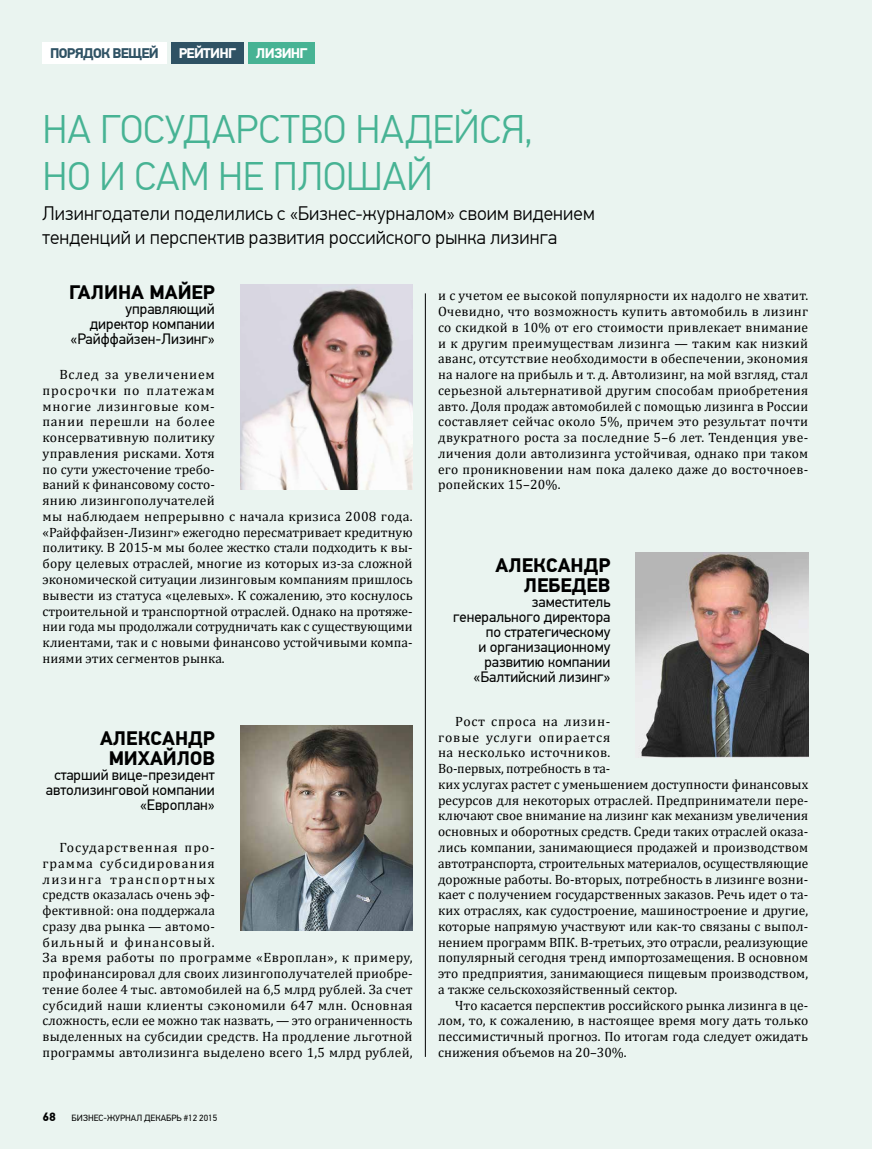
<style>
.page{position:relative;width:872px;height:1149px;background:#fff}
.page>*{position:absolute;margin:0;border:0;box-sizing:border-box;transform-origin:0 0}
.t1{font:300 39.75px/47.2px "PF Din Text Pro";color:#47b394}
.t2{font:300 19.5px/23.4px "PF Din Text Pro";letter-spacing:.005em;color:#000}
.t3{font:700 19.5px/19.5px "PF Din Text Pro";color:#000;text-align:center}
.t4{font:15px/15px "PF Din Text Pro";color:#000;text-align:right}
.t5{font:700 13.95px "PF Din Text Pro";letter-spacing:-.05em;color:#fff}
.t6{font:700 13.95px "PF Din Text Pro";letter-spacing:-.05em;color:#2f5264}
.t7{font:13.5px/15.8px "Cambria";color:#000}
.t8{font:700 12px "PF Din Text Pro";color:#000}
.t9{font:9px "PF Din Text Pro";color:#000}
</style>
<div class="page">
<div style="left:0;top:0;width:872px;height:1148px;background:#eaf4f0"></div>
<img style="left:240px;top:284px;width:172px;height:205px">
<img style="left:240px;top:725px;width:172px;height:205px">
<img style="left:636px;top:552px;width:172px;height:205px">
<hr style="left:425px;top:293px;width:1px;height:763px;background:#000">
<div style="left:171px;top:42px;width:73px;height:22px;background:#2f5264"></div>
<div style="left:43px;top:42px;width:123px;height:22px;background:#fff"></div>
<div style="left:248px;top:42px;width:67px;height:22px;background:#47b394"></div>
<p class="t6" style="left:50px;top:45px;width:110px">ПОРЯДОК ВЕЩЕЙ</p>
<p class="t5" style="left:179px;top:45px;width:59px">РЕЙТИНГ</p>
<p class="t5" style="left:256px;top:45px;width:53px">ЛИЗИНГ</p>
<h1 class="t1" style="left:43px;top:106px;width:492px">НА ГОСУДАРСТВО НАДЕЙСЯ,<br>НО И САМ НЕ ПЛОШАЙ</h1>
<h2 class="t2" style="left:43px;top:202px;width:553px">Лизингодатели поделились с «Бизнес-журналом» своим видением тенденций и перспектив развития российского рынка лизинга</h2>
<h2 class="t3" style="left:69px;top:283px;width:147px">ГАЛИНА МАЙЕР</h2>
<p class="t4" style="left:70px;top:301px;width:146px">управляющий директор компании «Райффайзен-Лизинг»</p>
<p class="t7" style="left:43px;top:366px;width:372px;text-indent:17px">Вслед за увеличением<br>просрочки по платежам<br>многие лизинговые ком-<br>пании перешли на более<br>консервативную политику<br>управления рисками. Хотя<br>по сути ужесточение требо-<br>ваний к финансовому состо-<br>янию лизингополучателей<br>мы наблюдаем непрерывно с начала кризиса 2008 года. «Райффайзен-Лизинг» ежегодно пересматривает кредитную политику. В 2015‑м мы более жестко стали подходить к вы&shy;бору целевых отраслей, многие из которых из‑за сложной экономической ситуации лизинговым компаниям пришлось вывести из статуса «целевых». К сожалению, это коснулось строительной и транспортной отраслей. Однако на протяже&shy;нии года мы продолжали сотрудничать как с существующими клиентами, так и с новыми финансово устойчивыми компа&shy;ниями этих сегментов рынка.</p>
<h2 class="t3" style="left:100px;top:729px;width:116px">АЛЕКСАНДР<br>МИХАЙЛОВ</h2>
<p class="t4" style="left:46px;top:767px;width:170px">старший вице-президент автолизинговой компании «Европлан»</p>
<p class="t7" style="left:43px;top:839px;width:371px;text-indent:17px">Государственная про-<br>грамма субсидирования<br>лизинга транспортных<br>средств оказалась очень эф-<br>фективной: она поддержала<br>сразу два рынка — автомо-<br>бильный и финансовый.<br>За время работы по программе «Европлан», к примеру, профинансировал для своих лизингополучателей приобре&shy;тение более 4 тыс. автомобилей на 6,5 млрд рублей. За счет субсидий наши клиенты сэкономили 647 млн. Основная сложность, если ее можно так назвать, — это ограниченность выделенных на субсидии средств. На продление льготной программы автолизинга выделено всего 1,5 млрд рублей,</p>
<p class="t8" style="left:43px;top:1108px;width:15px">68</p>
<p class="t9" style="left:72px;top:1111px;width:147px">БИЗНЕС-ЖУРНАЛ ДЕКАБРЬ #12 2015</p>
<p class="t7" style="left:438px;top:288px;width:371px;text-align:justify">и с учетом ее высокой популярности их надолго не хватит.<br>Очевидно, что возможность купить автомобиль в лизинг со скидкой в 10% от его стоимости привлекает внимание и к другим преимуществам лизинга — таким как низкий аванс, отсутствие необходимости в обеспечении, экономия на налоге на прибыль и т. д. Автолизинг, на мой взгляд, стал серьезной альтернативой другим способам приобретения авто. Доля продаж автомобилей с помощью лизинга в России составляет сейчас около 5%, причем это результат почти двукратного роста за последние 5–6 лет. Тенденция уве&shy;личения доли автолизинга устойчивая, однако при таком его проникновении нам пока далеко даже до восточноев&shy;ропейских 15–20%.</p>
<h2 class="t3" style="left:495px;top:556px;width:116px;text-align:right">АЛЕКСАНДР<br>ЛЕБЕДЕВ</h2>
<p class="t4" style="left:453px;top:594px;width:159px">заместитель генерального директора по стратегическому<br>и организационному развитию компании «Балтийский лизинг»</p>
<p class="t7" style="left:438px;top:713px;width:371px;text-indent:17px">Рост спроса на лизин-<br>говые услуги опирается<br>на несколько источников.<br>Во-первых, потребность в та-<br>ких услугах растет с уменьшением доступности финансовых ресурсов для некоторых отраслей. Предприниматели пере&shy;ключают свое внимание на лизинг как механизм увеличения основных и оборотных средств. Среди таких отраслей оказа&shy;лись компании, занимающиеся продажей и производством автотранспорта, строительных материалов, осуществляющие дорожные работы. Во-вторых, потребность в лизинге возни&shy;кает с получением государственных заказов. Речь идет о та&shy;ких отраслях, как судостроение, машиностроение и другие, которые напрямую участвуют или как-то связаны с выпол&shy;нением программ ВПК. В-третьих, это отрасли, реализующие популярный сегодня тренд импортозамещения. В основном это предприятия, занимающиеся пищевым производством, а также сельскохозяйственный сектор.</p>
<p class="t7" style="left:438px;top:996px;width:371px;text-align:justify;text-indent:17px">Что касается перспектив российского рынка лизинга в це&shy;лом, то, к сожалению, в настоящее время могу дать только пессимистичный прогноз. По итогам года следует ожидать снижения объемов на 20–30%.</p>
</div>
